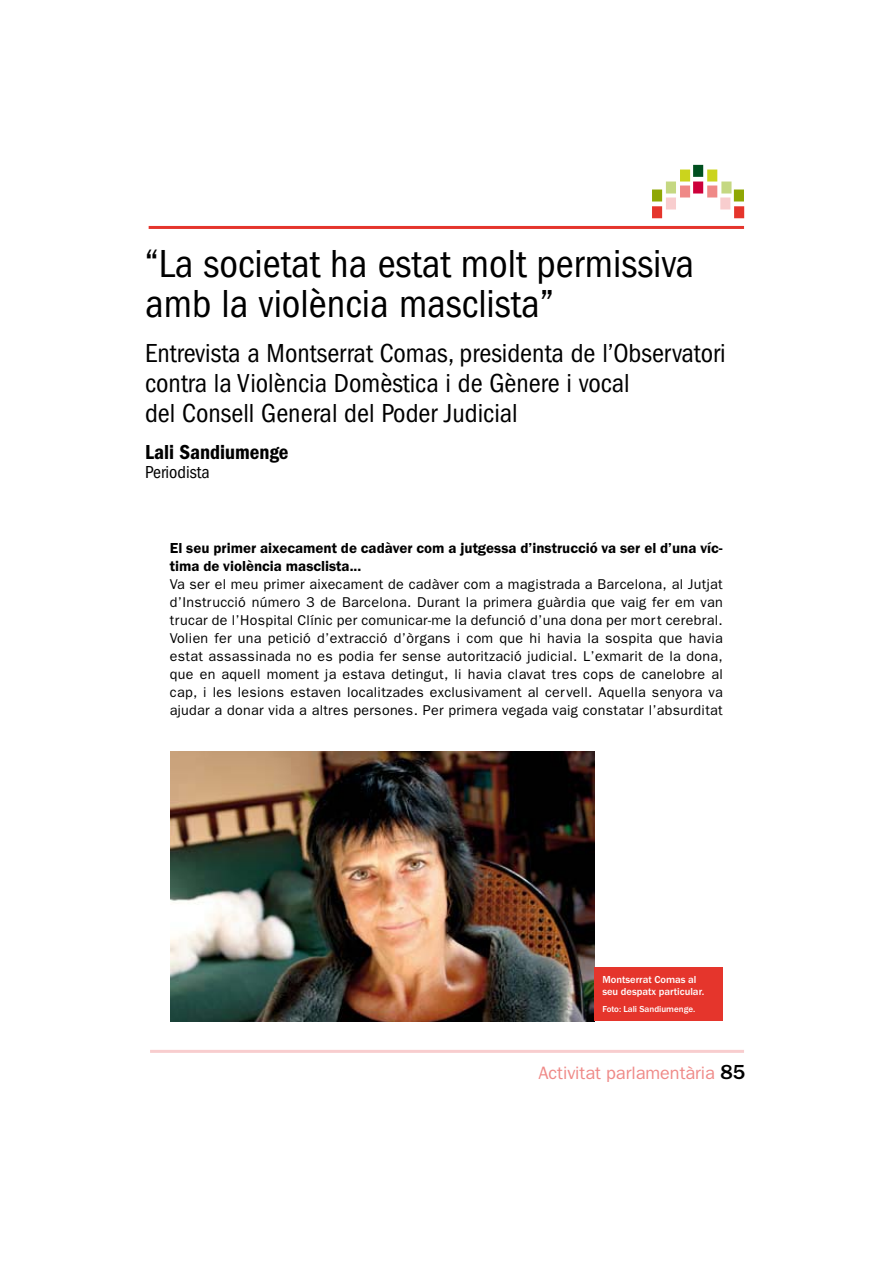
<style>
.page{position:relative;width:893px;height:1263px;background:#fff}
.page>*{position:absolute;margin:0;border:0;box-sizing:border-box;transform-origin:0 0}
.t1{font:condensed 40.5px/40.5px "Franklin Gothic";color:#000}
.t2{font:condensed 27px/30px "Franklin Gothic";color:#000}
.t3{font:600 condensed 21px "Franklin Gothic";color:#000}
.t4{font:18px "Franklin Gothic";color:#ef8987}
.t5{font:condensed 18px "Franklin Gothic";color:#000}
.t6{font:600 15px/18px "Franklin Gothic";color:#000}
.t7{font:14.25px/18px "Franklin Gothic";letter-spacing:.02em;color:#000;text-align:justify}
.t8{font:500 10.5px/12px "Franklin Gothic";color:#fff}
.t9{font:500 9px "Franklin Gothic";color:#fff}
.s1{font-weight:500;font-size:21px;color:#000}
</style>
<div class="page">
<hr style="left:150px;top:1050px;width:594px;height:3px;background:#f8cdce">
<div style="left:652px;top:206px;width:10px;height:12px;border:5px solid #e5352c"></div>
<div style="left:652px;top:190px;width:10px;height:12px;border:5px solid #8fa704"></div>
<div style="left:666px;top:198px;width:10px;height:12px;border:5px solid #f8cdce"></div>
<div style="left:666px;top:182px;width:10px;height:12px;border:5px solid #c5d882"></div>
<div style="left:680px;top:186px;width:10px;height:12px;border:5px solid #ef8987"></div>
<div style="left:680px;top:170px;width:10px;height:12px;border:5px solid #cbd41d"></div>
<div style="left:707px;top:186px;width:10px;height:12px;border:5px solid #ef8987"></div>
<div style="left:707px;top:170px;width:10px;height:12px;border:5px solid #cbd41d"></div>
<div style="left:721px;top:182px;width:10px;height:12px;border:5px solid #c5d882"></div>
<div style="left:734px;top:190px;width:10px;height:12px;border:5px solid #8fa704"></div>
<div style="left:693px;top:182px;width:10px;height:12px;border:5px solid #cd003a"></div>
<div style="left:693px;top:165px;width:10px;height:12px;border:5px solid #00501f"></div>
<div style="left:734px;top:206px;width:10px;height:12px;border:5px solid #e5352c"></div>
<div style="left:720px;top:198px;width:10px;height:12px;border:5px solid #f8cdce"></div>
<hr style="left:149px;top:226px;width:595px;height:3px;background:#e5352c">
<img style="left:170px;top:751px;width:424px;height:270px">
<div style="left:594px;top:967px;width:129px;height:54px;background:#e5352c"></div>
<h1 class="t1" style="left:145px;top:247px;width:550px">“La societat ha estat molt permissiva amb la violència masclista”</h1>
<h2 class="t2" style="left:145px;top:341px;width:582px">Entrevista a Montserrat Comas, presidenta de l’Observatori contra la Violència Domèstica i de Gènere i vocal<br>del Consell General del Poder Judicial</h2>
<h3 class="t3" style="left:145px;top:445px;width:145px">Lali Sandiumenge</h3>
<p class="t5" style="left:145px;top:466px;width:66px">Periodista</p>
<p class="t6" style="left:170px;top:540px;width:554px">El seu primer aixecament de cadàver com a jutgessa d’instrucció va ser el d’una víc&shy;tima de violència masclista...</p>
<p class="t7" style="left:170px;top:577px;width:554px">Va ser el meu primer aixecament de cadàver com a magistrada a Barcelona, al Jutjat d’Instrucció número 3 de Barcelona. Durant la primera guàrdia que vaig fer em van trucar de l’Hospital Clínic per comunicar-me la defunció d’una dona per mort cerebral.<br>Volien fer una petició d’extracció d’òrgans i com que hi havia la sospita que havia estat assassinada no es podia fer sense autorització judicial. L’exmarit de la dona, que en aquell moment ja estava detingut, li havia clavat tres cops de canelobre al cap, i les lesions estaven localitzades exclusivament al cervell. Aquella senyora va ajudar a donar vida a altres persones. Per primera vegada vaig constatar l’absurditat</p>
<p class="t8" style="left:602px;top:975px;width:103px">Montserrat Comas al seu despatx particular.</p>
<p class="t9" style="left:602px;top:1006px;width:94px">Foto: Lali Sandiumenge.</p>
<p class="t4" style="left:538px;top:1066px;width:208px">Activitat parlamentària <span class="s1">85</span></p>
</div>
